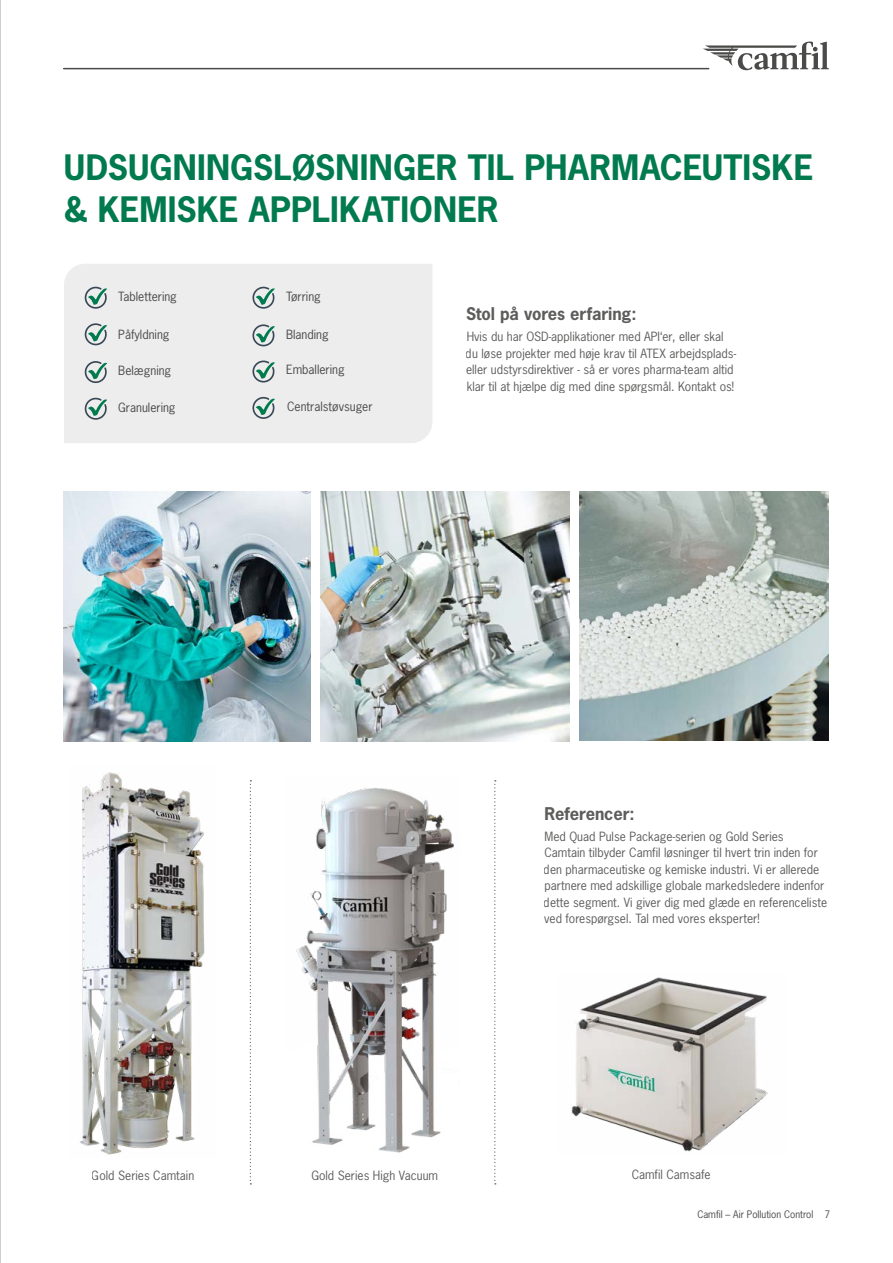
<style>
.page{position:relative;width:893px;height:1263px;background:#fff}
.page>*{position:absolute;margin:0;border:0;box-sizing:border-box;transform-origin:0 0}
.t1{font:700 33px/42px "News Gothic Std";letter-spacing:.005em;color:#007a4e}
.t2{font:700 16.5px "News Gothic Std";letter-spacing:-.005em;color:#4a4a49}
.t3{font:12px/16.5px "News Gothic Std";color:#4a4a49}
.t4{font:9.75px "News Gothic Std";color:#4a4a49}
</style>
<div class="page">
<hr style="left:64px;top:68px;width:645px;height:1px;background:#4a4a49">
<svg style="left:703px;top:42px;width:126px;height:28px"></svg>
<img style="left:580px;top:492px;width:248px;height:249px">
<img style="left:321px;top:492px;width:248px;height:249px">
<img style="left:64px;top:492px;width:246px;height:249px">
<img style="left:80px;top:772px;width:125px;height:383px">
<img style="left:296px;top:788px;width:158px;height:365px">
<img style="left:570px;top:977px;width:198px;height:175px">
<svg style="left:250px;top:780px;width:1px;height:404px"></svg>
<svg style="left:494px;top:780px;width:2px;height:404px"></svg>
<div style="left:64px;top:264px;width:368px;height:179px;background:#ededed"></div>
<svg style="left:84px;top:284px;width:24px;height:25px"></svg>
<svg style="left:252px;top:322px;width:23px;height:25px"></svg>
<svg style="left:84px;top:321px;width:24px;height:25px"></svg>
<svg style="left:252px;top:358px;width:23px;height:25px"></svg>
<svg style="left:84px;top:359px;width:24px;height:25px"></svg>
<svg style="left:252px;top:395px;width:23px;height:25px"></svg>
<svg style="left:252px;top:284px;width:23px;height:25px"></svg>
<svg style="left:84px;top:396px;width:24px;height:25px"></svg>
<hr style="left:0;top:0;width:1px;height:1263px;background:#9d9d9c">
<h1 class="t1" style="left:64px;top:146px;width:751px">UDSUGNINGSLØSNINGER TIL PHARMACEUTISKE &amp; KEMISKE APPLIKATIONER</h1>
<p class="t3" style="left:118px;top:288px;width:60px">Tablettering</p>
<p class="t3" style="left:118px;top:326px;width:53px">Påfyldning</p>
<p class="t3" style="left:286px;top:326px;width:44px">Blanding</p>
<p class="t3" style="left:118px;top:362px;width:55px">Belægning</p>
<p class="t3" style="left:286px;top:361px;width:60px">Emballering</p>
<p class="t3" style="left:286px;top:288px;width:36px">Tørring</p>
<p class="t3" style="left:118px;top:399px;width:59px">Granulering</p>
<p class="t3" style="left:287px;top:398px;width:87px">Centralstøvsuger</p>
<h2 class="t2" style="left:466px;top:303px;width:172px">Stol på vores erfaring:</h2>
<p class="t3" style="left:466px;top:328px;width:272px">Hvis du har OSD-applikationer med API‘er, eller skal du løse projekter med høje krav til ATEX arbejdsplads&shy;eller udstyrsdirektiver - så er vores pharma-team altid klar til at hjælpe dig med dine spørgsmål. Kontakt os!</p>
<h2 class="t2" style="left:544px;top:803px;width:92px">Referencer:</h2>
<p class="t3" style="left:544px;top:828px;width:285px">Med Quad Pulse Package-serien og Gold Series<br>Camtain tilbyder Camfil løsninger til hvert trin inden for den pharmaceutiske og kemiske industri. Vi er allerede partnere med adskillige globale markedsledere indenfor dette segment. Vi giver dig med glæde en referenceliste ved forespørgsel. Tal med vores eksperter!</p>
<p class="t3" style="left:92px;top:1167px;width:104px">Gold Series Camtain</p>
<p class="t3" style="left:311px;top:1167px;width:128px">Gold Series High Vacuum</p>
<p class="t3" style="left:632px;top:1166px;width:81px">Camfil Camsafe</p>
<p class="t4" style="left:697px;top:1208px;width:134px">Camfil – Air Pollution Control 7</p>
</div>
